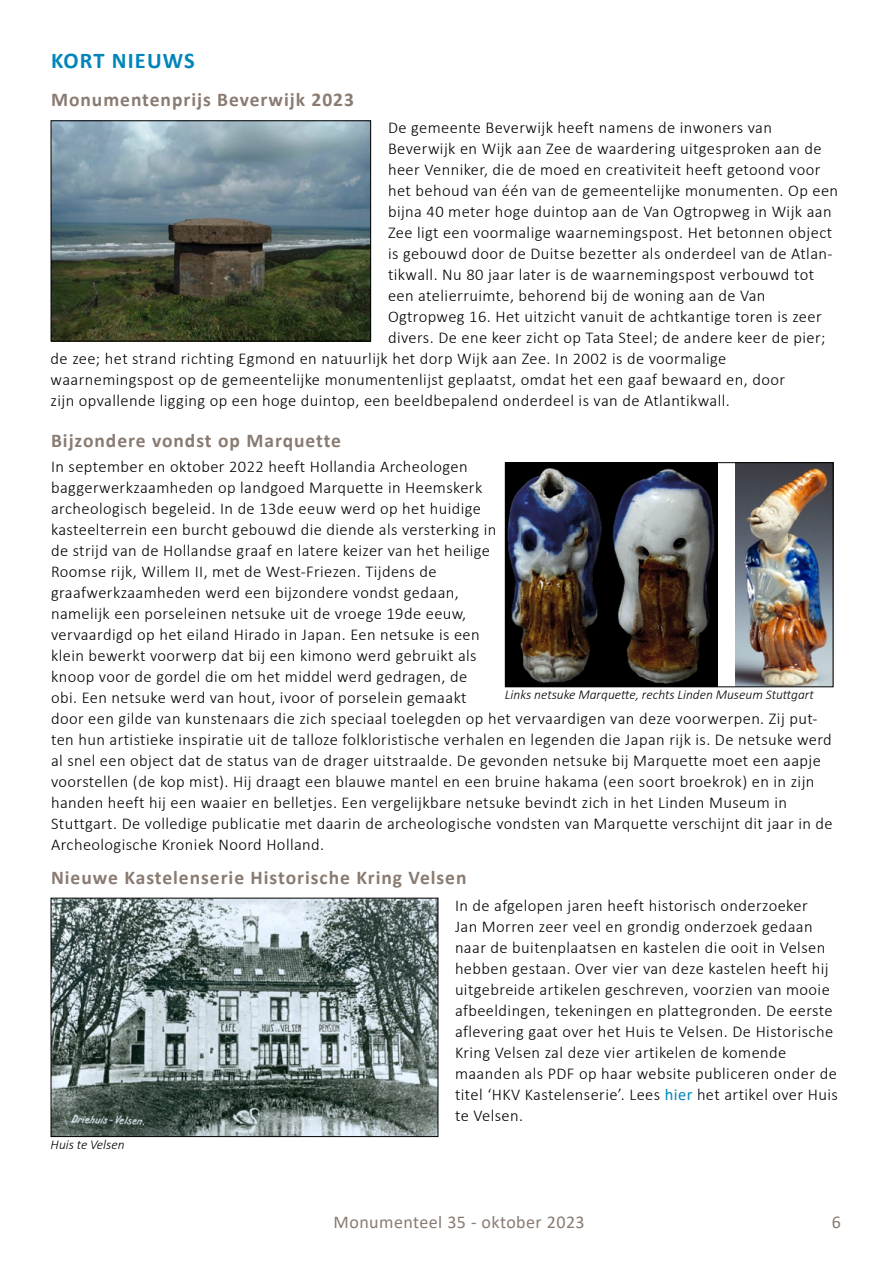
<style>
.page{position:relative;width:893px;height:1263px;background:#fff}
.page>*{position:absolute;margin:0;border:0;box-sizing:border-box;transform-origin:0 0}
.No_Spacing{font:700 22.5px "Calibri";letter-spacing:.05em;color:#0085ba}
.No_Spacing-2{font:700 19.5px "Calibri";letter-spacing:.05em;color:#897b72}
.t1{font:18px "Calibri";letter-spacing:.025em;color:#897b72}
.No_Spacing-3{font:300 16.5px/21px "Calibri";letter-spacing:.025em;color:#000}
.Bijschrift{font:italic 300 13.5px "Calibri";color:#000}
.s1{font-weight:400;color:#0085ba}
</style>
<div class="page">
<img style="left:53px;top:122px;width:316px;height:217px">
<div style="left:51px;top:120px;width:320px;height:221px;border:1px solid #000"></div>
<img style="left:507px;top:464px;width:210px;height:221px">
<img style="left:736px;top:464px;width:95px;height:221px">
<div style="left:505px;top:462px;width:328px;height:225px;border:1px solid #000"></div>
<img style="left:53px;top:900px;width:383px;height:235px">
<div style="left:51px;top:898px;width:387px;height:239px;border:1px solid #000"></div>
<p class="No_Spacing" style="left:51px;top:45px;width:145px">KORT NIEUWS</p>
<p class="No_Spacing-2" style="left:51px;top:86px;width:305px">Monumentenprijs Beverwijk 2023</p>
<p class="No_Spacing-3" style="left:388px;top:117px;width:385px">De gemeente Beverwijk heeft namens de inwoners van</p>
<p class="No_Spacing-3" style="left:388px;top:138px;width:435px">Beverwijk en Wijk aan Zee de waardering uitgesproken aan de</p>
<p class="No_Spacing-3" style="left:388px;top:159px;width:434px">heer Venniker, die de moed en creativiteit heeft getoond voor</p>
<p class="No_Spacing-3" style="left:388px;top:180px;width:452px">het behoud van één van de gemeentelijke monumenten. Op een</p>
<p class="No_Spacing-3" style="left:388px;top:201px;width:445px">bijna 40 meter hoge duintop aan de Van Ogtropweg in Wijk aan</p>
<p class="No_Spacing-3" style="left:388px;top:222px;width:446px">Zee ligt een voormalige waarnemingspost. Het betonnen object</p>
<p class="No_Spacing-3" style="left:388px;top:243px;width:446px">is gebouwd door de Duitse bezetter als onderdeel van de Atlan-</p>
<p class="No_Spacing-3" style="left:388px;top:264px;width:428px">tikwall. Nu 80 jaar later is de waarnemingspost verbouwd tot</p>
<p class="No_Spacing-3" style="left:388px;top:285px;width:379px">een atelierruimte, behorend bij de woning aan de Van</p>
<p class="No_Spacing-3" style="left:388px;top:306px;width:435px">Ogtropweg 16. Het uitzicht vanuit de achtkantige toren is zeer</p>
<p class="No_Spacing-3" style="left:388px;top:327px;width:439px">divers. De ene keer zicht op Tata Steel; de andere keer de pier;</p>
<p class="No_Spacing-3" style="left:51px;top:348px;width:677px">de zee; het strand richting Egmond en natuurlijk het dorp Wijk aan Zee. In 2002 is de voormalige</p>
<p class="No_Spacing-3" style="left:51px;top:369px;width:736px">waarnemingspost op de gemeentelijke monumentenlijst geplaatst, omdat het een gaaf bewaard en, door</p>
<p class="No_Spacing-3" style="left:51px;top:390px;width:681px">zijn opvallende ligging op een hoge duintop, een beeldbepalend onderdeel is van de Atlantikwall.</p>
<p class="No_Spacing-2" style="left:51px;top:426px;width:292px">Bijzondere vondst op Marquette</p>
<p class="No_Spacing-3" style="left:51px;top:456px;width:783px">In september en oktober 2022 heeft Hollandia Archeologen<br>baggerwerkzaamheden op landgoed Marquette in Heemskerk<br>archeologisch begeleid. In de 13de eeuw werd op het huidige<br>kasteelterrein een burcht gebouwd die diende als versterking in<br>de strijd van de Hollandse graaf en latere keizer van het heilige<br>Roomse rijk, Willem II, met de West-Friezen. Tijdens de<br>graafwerkzaamheden werd een bijzondere vondst gedaan,<br>namelijk een porseleinen netsuke uit de vroege 19de eeuw,<br>vervaardigd op het eiland Hirado in Japan. Een netsuke is een<br>klein bewerkt voorwerp dat bij een kimono werd gebruikt als<br>knoop voor de gordel die om het middel werd gedragen, de<br>obi. Een netsuke werd van hout, ivoor of porselein gemaakt<br>door een gilde van kunstenaars die zich speciaal toelegden op het vervaardigen van deze voorwerpen. Zij put&shy;ten hun artistieke inspiratie uit de talloze folkloristische verhalen en legenden die Japan rijk is. De netsuke werd al snel een object dat de status van de drager uitstraalde. De gevonden netsuke bij Marquette moet een aapje voorstellen (de kop mist). Hij draagt een blauwe mantel en een bruine hakama (een soort broekrok) en in zijn handen heeft hij een waaier en belletjes. Een vergelijkbare netsuke bevindt zich in het Linden Museum in Stuttgart. De volledige publicatie met daarin de archeologische vondsten van Marquette verschijnt dit jaar in de Archeologische Kroniek Noord Holland.</p>
<p class="Bijschrift" style="left:505px;top:686px;width:310px">Links netsuke Marquette, rechts Linden Museum Stuttgart</p>
<p class="No_Spacing-2" style="left:51px;top:863px;width:417px">Nieuwe Kastelenserie Historische Kring Velsen</p>
<p class="No_Spacing-3" style="left:455px;top:894px;width:384px">In de afgelopen jaren heeft historisch onderzoeker<br>Jan Morren zeer veel en grondig onderzoek gedaan naar de buitenplaatsen en kastelen die ooit in Velsen hebben gestaan. Over vier van deze kastelen heeft hij uitgebreide artikelen geschreven, voorzien van mooie afbeeldingen, tekeningen en plattegronden. De eerste aflevering gaat over het Huis te Velsen. De Historische Kring Velsen zal deze vier artikelen de komende maanden als PDF op haar website publiceren onder de titel ‘HKV Kastelenserie’. Lees <span class="s1">hier</span> het artikel over Huis te Velsen.</p>
<p class="Bijschrift" style="left:51px;top:1136px;width:76px">Huis te Velsen</p>
<p class="t1" style="left:334px;top:1209px;width:253px">Monumenteel 35 - oktober 2023</p>
<p class="t1" style="left:832px;top:1209px;width:11px">6</p>
</div>
